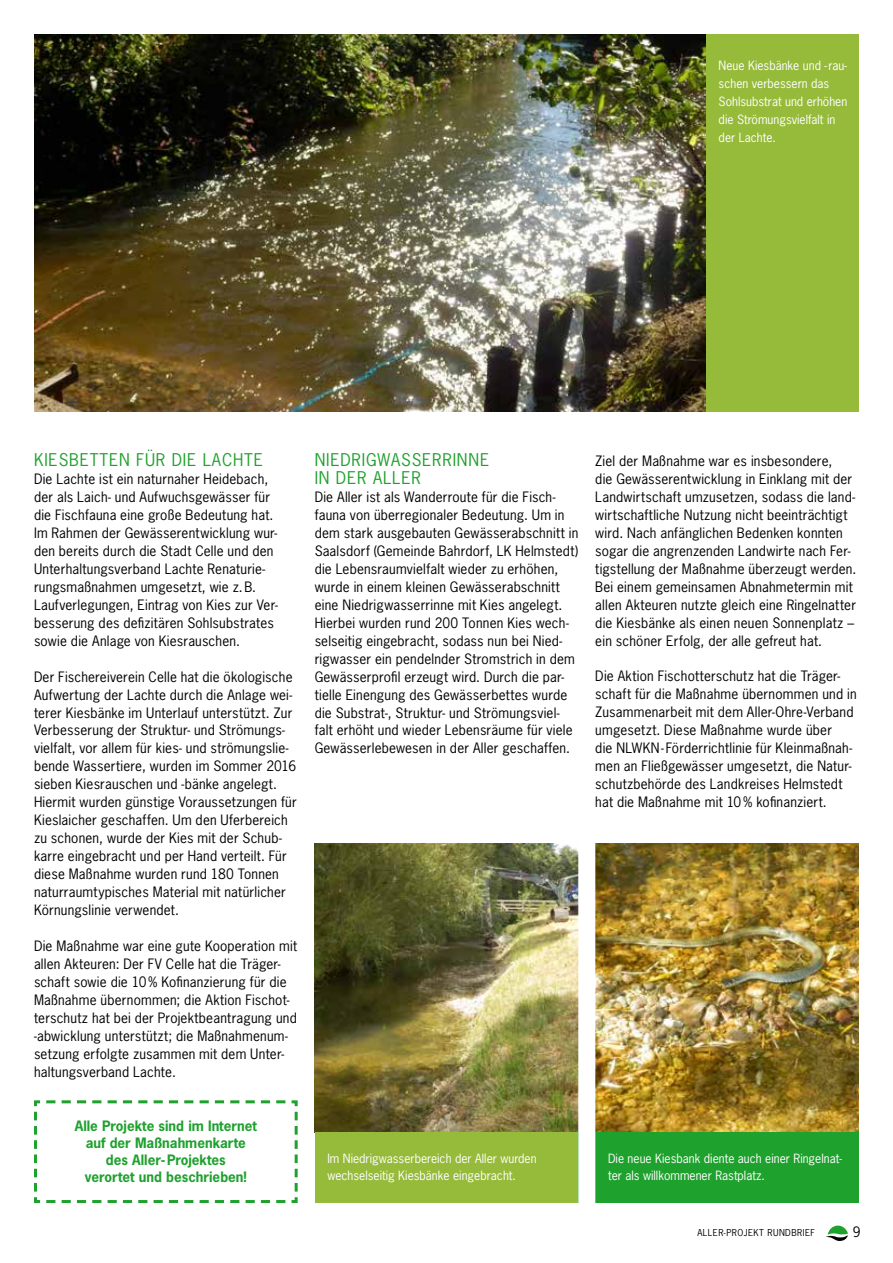
<style>
.page{position:relative;width:893px;height:1263px;background:#fff}
.page>*{position:absolute;margin:0;border:0;box-sizing:border-box;transform-origin:0 0}
.t1{font:16.5px/18px "News Gothic Std";letter-spacing:.05em;color:#1fa12e}
.t2{font:13.5px/18px "News Gothic Std";letter-spacing:.015em;color:#000}
.t3{font:700 13.5px/17px "News Gothic Std";color:#1fa12e;text-align:center}
.t4{font:12px/18px "News Gothic Std";color:#fff}
.t5{font:9px "News Gothic Std";letter-spacing:.05em;color:#000}
</style>
<div class="page">
<svg style="left:826px;top:1225px;width:22px;height:16px"></svg>
<img style="left:34px;top:34px;width:672px;height:378px">
<div style="left:706px;top:34px;width:153px;height:378px;background:#96ba3a"></div>
<svg style="left:34px;top:1100px;width:264px;height:103px"></svg>
<img style="left:315px;top:843px;width:544px;height:289px">
<div style="left:315px;top:1132px;width:263px;height:71px;background:#96ba3a"></div>
<div style="left:578px;top:1132px;width:281px;height:71px;background:#1fa12e"></div>
<div style="left:578px;top:817px;width:17px;height:404px;background:#fff"></div>
<p class="t4" style="left:719px;top:56px;width:130px">Neue Kiesbänke und -rau&shy;schen verbessern das<br>Sohlsubstrat und erhöhen die Strömungsvielfalt in der Lachte.</p>
<p class="t1" style="left:34px;top:450px;width:230px">KIESBETTEN FÜR DIE LACHTE</p>
<p class="t2" style="left:34px;top:469px;width:245px">Die Lachte ist ein naturnaher Heidebach, der als Laich- und Aufwuchsgewässer für die Fischfauna eine große Bedeutung hat.<br>Im Rahmen der Gewässerentwicklung wur&shy;den bereits durch die Stadt Celle und den Unterhaltungsverband Lachte Renaturie&shy;rungsmaßnahmen umgesetzt, wie z.B.<br>Laufverlegungen, Eintrag von Kies zur Ver&shy;besserung des defizitären Sohlsubstrates sowie die Anlage von Kiesrauschen.</p>
<p class="t2" style="left:34px;top:667px;width:264px">Der Fischereiverein Celle hat die ökologische Aufwertung der Lachte durch die Anlage wei&shy;terer Kiesbänke im Unterlauf unterstützt. Zur Verbesserung der Struktur- und Strömungs&shy;vielfalt, vor allem für kies- und strömungslie&shy;bende Wassertiere, wurden im Sommer 2016 sieben Kiesrauschen und -bänke angelegt.<br>Hiermit wurden günstige Voraussetzungen für Kieslaicher geschaffen. Um den Uferbereich zu schonen, wurde der Kies mit der Schub&shy;karre eingebracht und per Hand verteilt. Für diese Maßnahme wurden rund 180 Tonnen naturraumtypisches Material mit natürlicher Körnungslinie verwendet.</p>
<p class="t2" style="left:34px;top:937px;width:265px">Die Maßnahme war eine gute Kooperation mit allen Akteuren: Der FV Celle hat die Träger&shy;schaft sowie die 10% Kofinanzierung für die Maßnahme übernommen; die Aktion Fischot&shy;terschutz hat bei der Projektbeantragung und -abwicklung unterstützt; die Maßnahmenum&shy;setzung erfolgte zusammen mit dem Unter&shy;haltungsverband Lachte.</p>
<p class="t3" style="left:75px;top:1117px;width:184px">Alle Projekte sind im Internet auf der Maßnahmenkarte des Aller-Projektes<br>verortet und beschrieben!</p>
<p class="t1" style="left:315px;top:450px;width:176px">NIEDRIGWASSERRINNE<br>IN DER ALLER</p>
<p class="t2" style="left:315px;top:487px;width:265px">Die Aller ist als Wanderroute für die Fisch&shy;fauna von überregionaler Bedeutung. Um in dem stark ausgebauten Gewässerabschnitt in Saalsdorf (Gemeinde Bahrdorf, LK Helmstedt) die Lebensraumvielfalt wieder zu erhöhen, wurde in einem kleinen Gewässerabschnitt eine Niedrigwasserrinne mit Kies angelegt.<br>Hierbei wurden rund 200 Tonnen Kies wech&shy;selseitig eingebracht, sodass nun bei Nied&shy;rigwasser ein pendelnder Stromstrich in dem Gewässerprofil erzeugt wird. Durch die par&shy;tielle Einengung des Gewässerbettes wurde die Substrat-, Struktur- und Strömungsviel&shy;falt erhöht und wieder Lebensräume für viele Gewässerlebewesen in der Aller geschaffen.</p>
<p class="t2" style="left:595px;top:451px;width:263px">Ziel der Maßnahme war es insbesondere,<br>die Gewässerentwicklung in Einklang mit der Landwirtschaft umzusetzen, sodass die land&shy;wirtschaftliche Nutzung nicht beeinträchtigt wird. Nach anfänglichen Bedenken konnten sogar die angrenzenden Landwirte nach Fer&shy;tigstellung der Maßnahme überzeugt werden.<br>Bei einem gemeinsamen Abnahmetermin mit allen Akteuren nutzte gleich eine Ringelnatter die Kiesbänke als einen neuen Sonnenplatz – ein schöner Erfolg, der alle gefreut hat.</p>
<p class="t2" style="left:595px;top:667px;width:263px">Die Aktion Fischotterschutz hat die Träger&shy;schaft für die Maßnahme übernommen und in Zusammenarbeit mit dem Aller-Ohre-Verband umgesetzt. Diese Maßnahme wurde über<br>die NLWKN-Förderrichtlinie für Kleinmaßnah&shy;men an Fließgewässer umgesetzt, die Natur&shy;schutzbehörde des Landkreises Helmstedt hat die Maßnahme mit 10% kofinanziert.</p>
<p class="t4" style="left:327px;top:1150px;width:211px;line-height:17px">Im Niedrigwasserbereich der Aller wurden wechselseitig Kiesbänke eingebracht.</p>
<p class="t4" style="left:608px;top:1150px;width:235px;line-height:17px">Die neue Kiesbank diente auch einer Ringelnat&shy;ter als willkommener Rastplatz.</p>
<p class="t5" style="left:697px;top:1227px;width:119px">ALLER-PROJEKT RUNDBRIEF</p>
<p class="t2" style="left:853px;top:1223px;width:9px">9</p>
</div>
